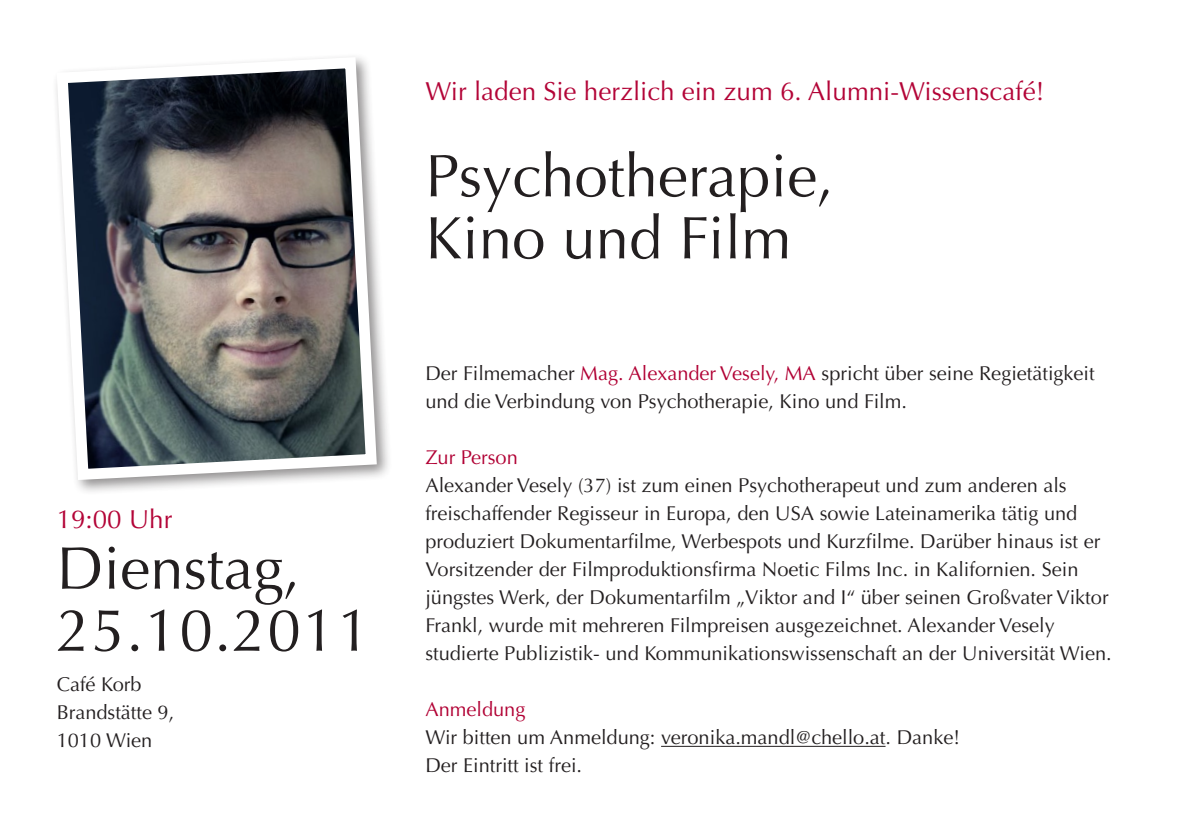
<style>
.page{position:relative;width:1191px;height:840px;background:#fff}
.page>*{position:absolute;margin:0;border:0;box-sizing:border-box;transform-origin:0 0}
.t1{font:60px/62px "Optima LT Std";color:#231f20}
.t2{font:26px "Optima LT Std";color:#b30437}
.t3{font:20px/28px "Optima LT Std";color:#231f20}
.t4{font:20px "Optima LT Std";color:#b10034}
.s1{color:#b10034}
</style>
<div class="page">
<hr style="left:661px;top:745px;width:224px;height:1px;background:#231f20">
<div style="left:52px;top:52px;width:341px;height:444px;background:#231f20;opacity:.5"></div>
<svg style="left:52px;top:52px;width:330px;height:433px"></svg>
<h2 class="t2" style="left:57px;top:504px;width:117px">19:00 Uhr</h2>
<h1 class="t1" style="left:57px;top:537px;width:315px">Dienstag,<br>25.10.2011</h1>
<p class="t3" style="left:57px;top:669px;width:119px">Café Korb<br>Brandstätte 9,<br>1010 Wien</p>
<h2 class="t2" style="left:425px;top:76px;width:620px">Wir laden Sie herzlich ein zum 6. Alumni-Wissenscafé!</h2>
<h1 class="t1" style="left:425px;top:146px;width:410px">Psychotherapie,<br>Kino und Film</h1>
<p class="t3" style="left:425px;top:359px;width:671px">Der Filmemacher <span class="s1">Mag. Alexander Vesely, MA</span> spricht über seine Regietätigkeit und die Verbindung von Psychotherapie, Kino und Film.</p>
<p class="t4" style="left:425px;top:445px;width:94px">Zur Person</p>
<p class="t3" style="left:425px;top:471px;width:688px">Alexander Vesely (37) ist zum einen Psychotherapeut und zum anderen als freischaffender Regisseur in Europa, den USA sowie Lateinamerika tätig und produziert Dokumentarfilme, Werbespots und Kurzfilme. Darüber hinaus ist er Vorsitzender der Filmproduktionsfirma Noetic Films Inc. in Kalifornien. Sein jüngstes Werk, der Dokumentarfilm „Viktor and I“ über seinen Großvater Viktor Frankl, wurde mit mehreren Filmpreisen ausgezeichnet. Alexander Vesely studierte Publizistik- und Kommunikationswissenschaft an der Universität Wien.</p>
<p class="t4" style="left:425px;top:697px;width:102px">Anmeldung</p>
<p class="t3" style="left:425px;top:723px;width:536px">Wir bitten um Anmeldung: veronika.mandl@chello.at. Danke!<br>Der Eintritt ist frei.</p>
</div>
